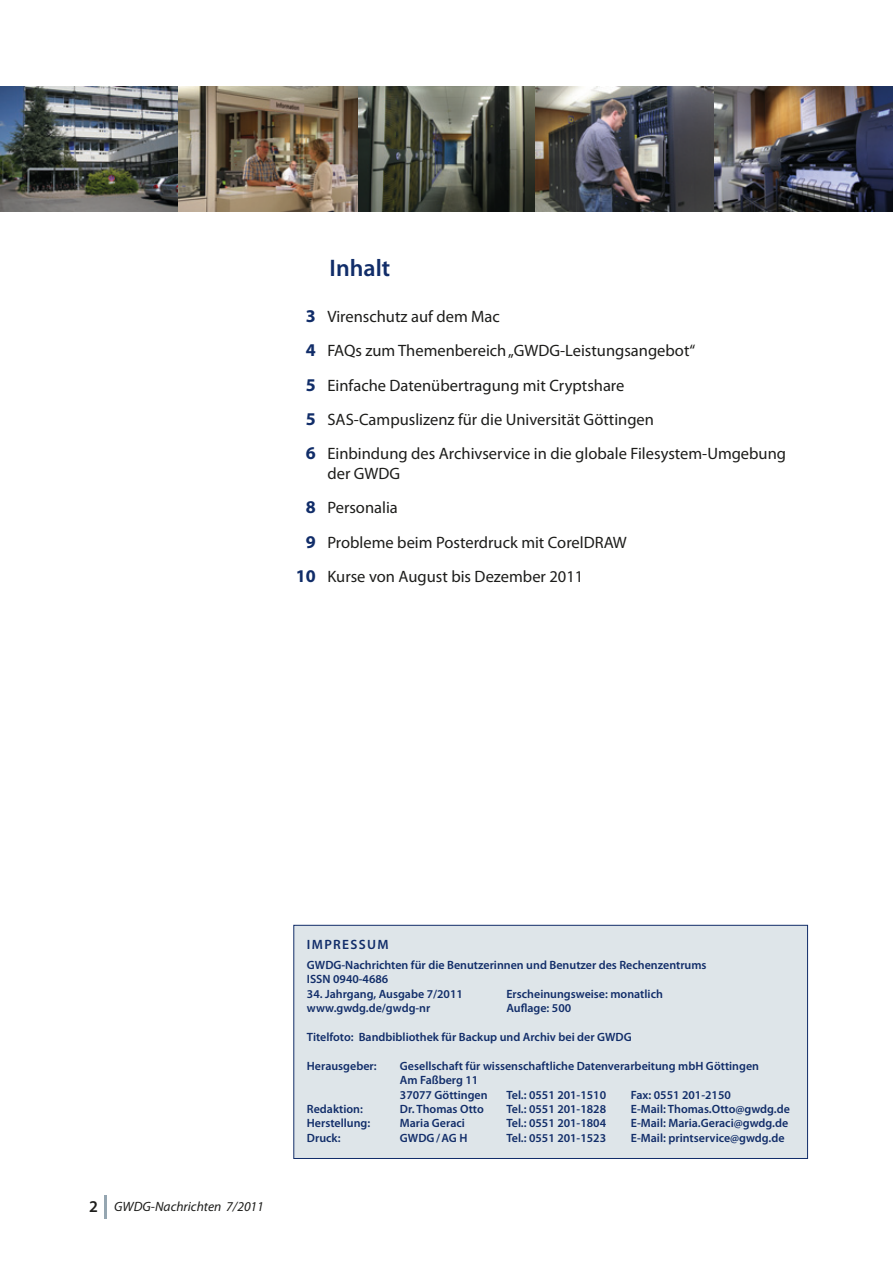
<style>
.page{position:relative;width:893px;height:1263px;background:#fff}
.page>*{position:absolute;margin:0;border:0;box-sizing:border-box;transform-origin:0 0}
.t1{font:600 24px "Myriad Pro";color:#112d69}
.t2{font:16.5px/34.3px "Myriad Pro";color:#1d1d1b}
.t3{font:italic 13.5px "Myriad Pro";color:#1d1d1b}
.t4{font:600 13.5px "Myriad Pro";letter-spacing:.1em;color:#112d69}
.t5{font:600 12px/14.4px "Myriad Pro";color:#112d69}
.s1{font-weight:700;font-size:18px;color:#112d69}
.s2{font-weight:600;font-style:normal;font-size:16.5px}
</style>
<div class="page">
<hr style="left:104px;top:1195px;width:3px;height:23px;background:#95a6b1">
<div style="left:294px;top:925px;width:513px;height:233px;background:#dee5e9"></div>
<div style="left:293px;top:925px;width:515px;height:234px;border:1px solid #112d69"></div>
<img style="left:0;top:86px;width:893px;height:125px">
<h1 class="t1" style="left:330px;top:253px;width:62px">Inhalt</h1>
<p class="t2" style="left:306px;top:299px;width:482px"><span class="s1">3</span> Virenschutz auf dem Mac<br><span class="s1">4</span> FAQs zum Themenbereich „GWDG-Leistungsangebot“<br><span class="s1">5</span> Einfache Datenübertragung mit Cryptshare<br><span class="s1">5</span> SAS-Campuslizenz für die Universität Göttingen<br><span class="s1">6</span> Einbindung des Archivservice in die globale Filesystem-Umgebung</p>
<h2 class="t2" style="left:327px;top:456px;width:74px">der GWDG</h2>
<h2 class="t2" style="left:306px;top:490px;width:93px"><span class="s1">8</span> Personalia</h2>
<h2 class="t2" style="left:306px;top:525px;width:322px"><span class="s1">9</span> Probleme beim Posterdruck mit CorelDRAW</h2>
<h2 class="t2" style="left:296px;top:559px;width:289px"><span class="s1">10</span> Kurse von August bis Dezember 2011</h2>
<p class="t3" style="left:89px;top:1198px;width:176px"><span class="s2">2</span> GWDG-Nachrichten 7/2011</p>
<p class="t4" style="left:307px;top:935px;width:83px">IMPRESSUM</p>
<p class="t5" style="left:307px;top:957px;width:401px">GWDG-Nachrichten für die Benutzerinnen und Benutzer des Rechenzentrums<br>ISSN 0940-4686</p>
<p class="t5" style="left:307px;top:986px;width:157px">34. Jahrgang, Ausgabe 7/2011</p>
<p class="t5" style="left:506px;top:986px;width:158px">Erscheinungsweise: monatlich</p>
<p class="t5" style="left:307px;top:1001px;width:125px">www.gwdg.de/gwdg-nr</p>
<p class="t5" style="left:506px;top:1001px;width:66px">Auflage: 500</p>
<p class="t5" style="left:307px;top:1029px;width:326px">Titelfoto: Bandbibliothek für Backup und Archiv bei der GWDG</p>
<p class="t5" style="left:307px;top:1058px;width:71px">Herausgeber:</p>
<p class="t5" style="left:400px;top:1058px;width:361px">Gesellschaft für wissenschaftliche Datenverarbeitung mbH Göttingen<br>Am Faßberg 11<br>37077 Göttingen</p>
<p class="t5" style="left:506px;top:1087px;width:101px">Tel.: 0551 201-1510</p>
<p class="t5" style="left:631px;top:1087px;width:101px">Fax: 0551 201-2150</p>
<p class="t5" style="left:307px;top:1101px;width:57px">Redaktion:</p>
<p class="t5" style="left:400px;top:1101px;width:85px">Dr. Thomas Otto</p>
<p class="t5" style="left:506px;top:1101px;width:101px">Tel.: 0551 201-1828</p>
<p class="t5" style="left:631px;top:1101px;width:160px">E-Mail: Thomas.Otto@gwdg.de</p>
<p class="t5" style="left:307px;top:1116px;width:65px">Herstellung:</p>
<p class="t5" style="left:400px;top:1116px;width:66px">Maria Geraci</p>
<p class="t5" style="left:506px;top:1116px;width:101px">Tel.: 0551 201-1804</p>
<p class="t5" style="left:631px;top:1116px;width:159px">E-Mail: Maria.Geraci@gwdg.de</p>
<p class="t5" style="left:307px;top:1130px;width:35px">Druck:</p>
<p class="t5" style="left:400px;top:1130px;width:69px">GWDG/AG H</p>
<p class="t5" style="left:506px;top:1130px;width:101px">Tel.: 0551 201-1523</p>
<p class="t5" style="left:631px;top:1130px;width:155px">E-Mail: printservice@gwdg.de</p>
</div>
